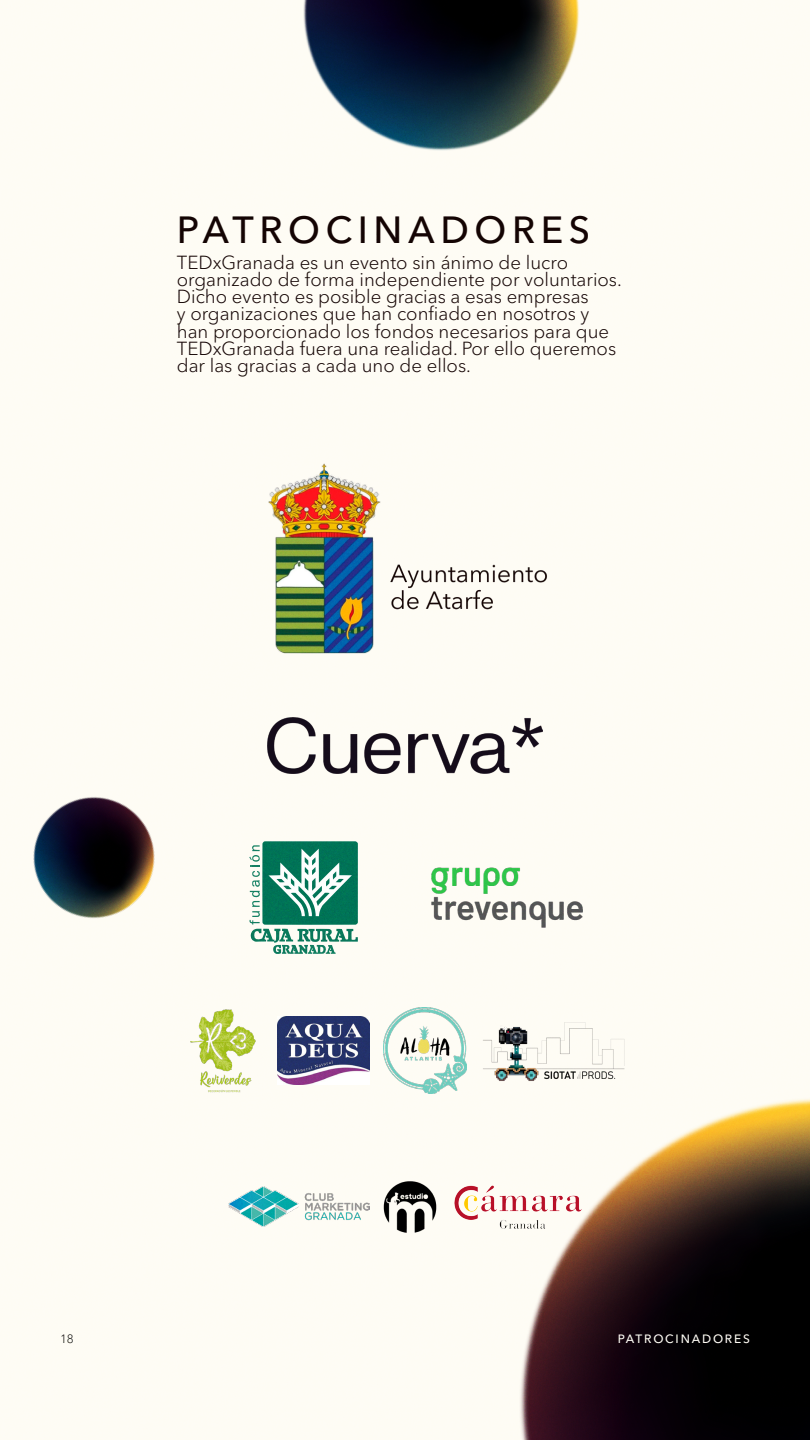
<style>
.page{position:relative;width:810px;height:1440px;background:#fff}
.page>*{position:absolute;margin:0;border:0;box-sizing:border-box;transform-origin:0 0}
.t1{font:500 37.5px "Avenir Next Cyr";letter-spacing:.15em;color:#150504}
.t2{font:300 18.75px/17.2px "Avenir Next Cyr";color:#150504}
.t3{font:500 12px "Avenir Next Cyr";letter-spacing:.15em;color:#fefcf5}
.t4{font:300 12px "Avenir Next Cyr";color:#131412}
</style>
<div class="page">
<img style="left:0;top:0;width:810px;height:1440px">
<h1 class="t1" style="left:177px;top:208px;width:415px">PATROCINADORES</h1>
<p class="t2" style="left:177px;top:254px;width:447px">TEDxGranada es un evento sin ánimo de lucro organizado de forma independiente por voluntarios.<br>Dicho evento es posible gracias a esas empresas<br>y organizaciones que han confiado en nosotros y han proporcionado los fondos necesarios para que TEDxGranada fuera una realidad. Por ello queremos dar las gracias a cada uno de ellos.</p>
<p class="t4" style="left:60px;top:1331px;width:15px">18</p>
<p class="t3" style="left:618px;top:1331px;width:134px">PATROCINADORES</p>
</div>
